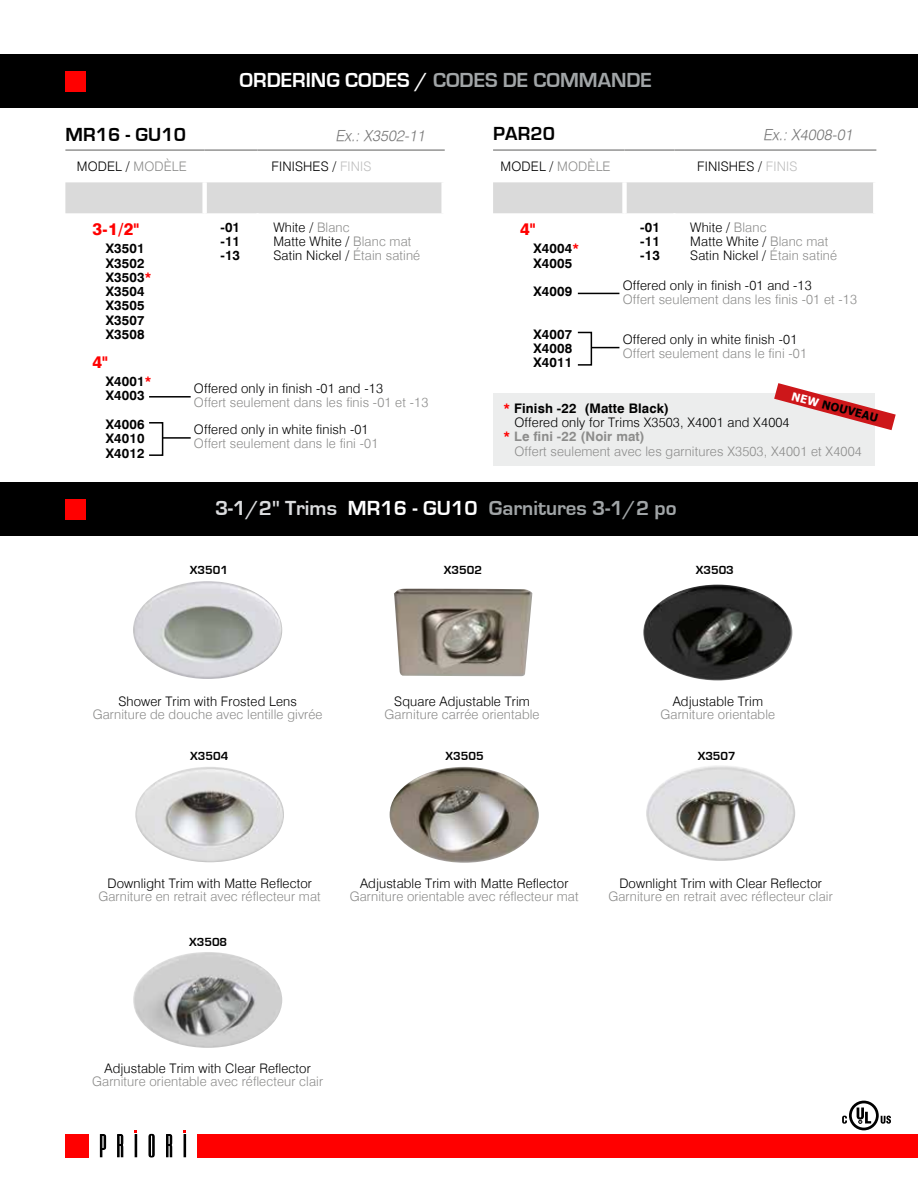
<style>
.page{position:relative;width:918px;height:1188px;background:#fff}
.page>*{position:absolute;margin:0;border:0;box-sizing:border-box;transform-origin:0 0}
.t1{font:700 21px "Eurostile";color:#a1a5a7}
.t2{font:700 19.5px "Eurostile";letter-spacing:.01em;color:#000}
.t3{font:800 16.5px "Swiss 721 BT";color:#f00}
.t4{font:italic 15px "Swiss 721 Light BT";color:#797979}
.t5{font:300 13.2px/14.2px "Swiss 721 BT";letter-spacing:.01em;color:#000}
.t6{font:300 13.2px "Swiss 721 BT";letter-spacing:.01em;color:#8c8c8b}
.t7{font:700 13.2px/14.2px "Swiss 721 BT";letter-spacing:.01em;color:#000;text-align:justify}
.t8{font:700 13.2px "Swiss 721 BT";letter-spacing:.01em;color:#8c8c8b}
.t9{font:700 12.15px "Eurostile";color:#000}
.t10{font:700 11.25px "Tahoma";color:#000}
.s1{color:#fff}
.s2{color:#8c8c8b}
.s3{color:#bfbfbf}
.s4{color:#f00}
.s5{color:#dbdcde}
</style>
<div class="page">
<div style="left:0;top:483px;width:918px;height:53px;background:#000"></div>
<svg style="left:99px;top:1134px;width:25px;height:24px"></svg>
<div style="left:135px;top:1134px;width:2px;height:23px;border:1px solid #000"></div>
<svg style="left:148px;top:1133px;width:25px;height:25px"></svg>
<div style="left:184px;top:1134px;width:2px;height:23px;border:1px solid #000"></div>
<div style="left:197px;top:1134px;width:721px;height:23px;background:#f00"></div>
<div style="left:0;top:54px;width:918px;height:53px;background:#000"></div>
<div style="left:65px;top:71px;width:21px;height:20px;background:#f00"></div>
<div style="left:65px;top:1134px;width:24px;height:24px;background:#f00"></div>
<img style="left:643px;top:585px;width:150px;height:96px">
<img style="left:394px;top:589px;width:139px;height:87px">
<img style="left:646px;top:766px;width:149px;height:95px">
<img style="left:133px;top:952px;width:149px;height:96px">
<img style="left:135px;top:767px;width:149px;height:95px">
<img style="left:390px;top:767px;width:149px;height:96px">
<img style="left:133px;top:581px;width:149px;height:98px">
<div style="left:65px;top:499px;width:21px;height:21px;background:#f00"></div>
<div style="left:65px;top:182px;width:376px;height:31px;background:#dadada"></div>
<hr style="left:65px;top:149px;width:140px;height:2px;background:#9d9d9c">
<hr style="left:205px;top:149px;width:53px;height:2px;background:#9d9d9c">
<hr style="left:258px;top:149px;width:187px;height:2px;background:#9d9d9c">
<div style="left:202px;top:182px;width:5px;height:31px;background:#fff"></div>
<div style="left:493px;top:182px;width:380px;height:31px;background:#dadada"></div>
<hr style="left:493px;top:149px;width:132px;height:2px;background:#9d9d9c">
<hr style="left:625px;top:149px;width:49px;height:2px;background:#9d9d9c">
<hr style="left:674px;top:149px;width:202px;height:2px;background:#9d9d9c">
<div style="left:622px;top:182px;width:5px;height:31px;background:#fff"></div>
<div style="left:148px;top:422px;width:15px;height:34px;border:2px solid #000"></div>
<div style="left:577px;top:332px;width:15px;height:34px;border:2px solid #000"></div>
<hr style="left:163px;top:437px;width:28px;height:2px;background:#000">
<svg style="left:591px;top:347px;width:28px;height:1px"></svg>
<hr style="left:149px;top:396px;width:42px;height:2px;background:#000">
<hr style="left:578px;top:293px;width:41px;height:1px;background:#000">
<div style="left:493px;top:393px;width:382px;height:73px;background:#eceded"></div>
<svg style="left:774px;top:383px;width:122px;height:47px"></svg>
<svg style="left:881px;top:1116px;width:10px;height:8px"></svg>
<svg style="left:849px;top:1101px;width:30px;height:29px"></svg>
<svg style="left:852px;top:1103px;width:24px;height:25px"></svg>
<svg style="left:857px;top:1108px;width:14px;height:16px"></svg>
<svg style="left:842px;top:1116px;width:5px;height:8px"></svg>
<h1 class="t1" style="left:240px;top:69px;width:414px"><span class="s1">ORDERING CODES /</span> CODES DE COMMANDE</h1>
<h2 class="t2" style="left:65px;top:123px;width:122px">MR16 - GU10</h2>
<p class="t4" style="left:335px;top:126px;width:94px">Ex.:X3502-11</p>
<p class="t5" style="left:77px;top:159px;width:111px">MODEL / <span class="s2">MODÈLE</span></p>
<p class="t5" style="left:272px;top:159px;width:102px">FINISHES / <span class="s3">FINIS</span></p>
<p class="t3" style="left:92px;top:219px;width:48px">3-1/2"</p>
<p class="t7" style="left:106px;top:241px;width:47px;text-align:left">X3501<br>X3502<br>X3503<span class="s4">*<br></span>X3504<br>X3505<br>X3507<br>X3508</p>
<p class="t3" style="left:92px;top:352px;width:17px">4"</p>
<p class="t7" style="left:106px;top:374px;width:47px">X4001<span class="s4">*<br></span>X4003</p>
<p class="t7" style="left:106px;top:417px;width:40px">X4006<br>X4010<br>X4012</p>
<p class="t7" style="left:220px;top:220px;width:21px">-01 -11 -13</p>
<p class="t5" style="left:273px;top:220px;width:148px">White / <span class="s2">Blanc<br></span>Matte White / <span class="s2">Blanc mat<br></span>Satin Nickel / <span class="s2">Étain satiné</span></p>
<p class="t5" style="left:194px;top:381px;width:191px">Offered only in finish -01 and -13</p>
<p class="t6" style="left:194px;top:395px;width:236px">Offert seulement dans les finis -01 et -13</p>
<p class="t5" style="left:194px;top:422px;width:176px">Offered only in white finish -01</p>
<p class="t6" style="left:194px;top:436px;width:186px">Offert seulement dans le fini -01</p>
<h2 class="t2" style="left:493px;top:123px;width:64px">PAR20</h2>
<p class="t4" style="left:763px;top:126px;width:94px">Ex.:X4008-01</p>
<p class="t5" style="left:501px;top:159px;width:111px">MODEL / <span class="s2">MODÈLE</span></p>
<p class="t5" style="left:697px;top:159px;width:102px">FINISHES / <span class="s3">FINIS</span></p>
<p class="t3" style="left:520px;top:219px;width:17px">4"</p>
<p class="t7" style="left:534px;top:241px;width:47px">X4004<span class="s4">*<br></span>X4005</p>
<p class="t7" style="left:534px;top:284px;width:40px">X4009</p>
<p class="t7" style="left:534px;top:327px;width:40px">X4007<br>X4008<br>X4011</p>
<p class="t7" style="left:640px;top:220px;width:21px">-01 -11 -13</p>
<p class="t5" style="left:690px;top:220px;width:148px">White / <span class="s2">Blanc<br></span>Matte White / <span class="s2">Blanc mat<br></span>Satin Nickel / <span class="s2">Étain satiné</span></p>
<p class="t5" style="left:623px;top:278px;width:191px">Offered only in finish -01 and -13</p>
<p class="t6" style="left:623px;top:291px;width:236px">Offert seulement dans les finis -01 et -13</p>
<p class="t5" style="left:623px;top:332px;width:176px">Offered only in white finish -01</p>
<p class="t6" style="left:623px;top:345px;width:186px">Offert seulement dans le fini -01</p>
<p class="t10" style="left:794px;top:388px;width:90px;rotate:15deg"><span class="s1">NEW</span> NOUVEAU</p>
<p class="t7" style="left:504px;top:401px;width:167px"><span class="s4">*</span> Finish -22 (Matte Black)</p>
<p class="t5" style="left:515px;top:415px;width:277px">Offered only for Trims X3503, X4001 and X4004</p>
<p class="t8" style="left:504px;top:429px;width:143px"><span class="s4">*</span> Le fini -22 (Noir mat)</p>
<p class="t6" style="left:515px;top:443px;width:349px">Offert seulement avec les garnitures X3503, X4001 et X4004</p>
<h1 class="t1" style="left:215px;top:497px;width:463px"><span class="s5">3-1/2" Trims</span> <span class="s1">MR16 - GU10</span> Garnitures 3-1/2 po</h1>
<p class="t9" style="left:190px;top:564px;width:40px">X3501</p>
<p class="t5" style="left:118px;top:694px;width:180px">Shower Trim with Frosted Lens</p>
<p class="t6" style="left:93px;top:706px;width:231px">Garniture de douche avec lentille givrée</p>
<p class="t9" style="left:444px;top:564px;width:40px">X3502</p>
<p class="t9" style="left:696px;top:564px;width:40px">X3503</p>
<p class="t5" style="left:394px;top:694px;width:137px">Square Adjustable Trim</p>
<p class="t6" style="left:385px;top:706px;width:157px">Garniture carrée orientable</p>
<p class="t5" style="left:673px;top:694px;width:92px">Adjustable Trim</p>
<p class="t6" style="left:661px;top:706px;width:116px">Garniture orientable</p>
<p class="t9" style="left:190px;top:749px;width:40px">X3504</p>
<p class="t9" style="left:446px;top:749px;width:40px">X3505</p>
<p class="t9" style="left:698px;top:749px;width:40px">X3507</p>
<p class="t5" style="left:107px;top:876px;width:206px">Downlight Trim with Matte Reflector</p>
<p class="t6" style="left:98px;top:889px;width:224px">Garniture en retrait avec réflecteur mat</p>
<p class="t9" style="left:189px;top:935px;width:40px">X3508</p>
<p class="t5" style="left:360px;top:876px;width:210px">Adjustable Trim with Matte Reflector</p>
<p class="t6" style="left:350px;top:889px;width:230px">Garniture orientable avec réflecteur mat</p>
<p class="t5" style="left:619px;top:876px;width:204px">Downlight Trim with Clear Reflector</p>
<p class="t6" style="left:608px;top:889px;width:226px">Garniture en retrait avec réflecteur clair</p>
<p class="t5" style="left:104px;top:1061px;width:208px">Adjustable Trim with Clear Reflector</p>
<p class="t6" style="left:92px;top:1074px;width:232px">Garniture orientable avec réflecteur clair</p>
</div>
